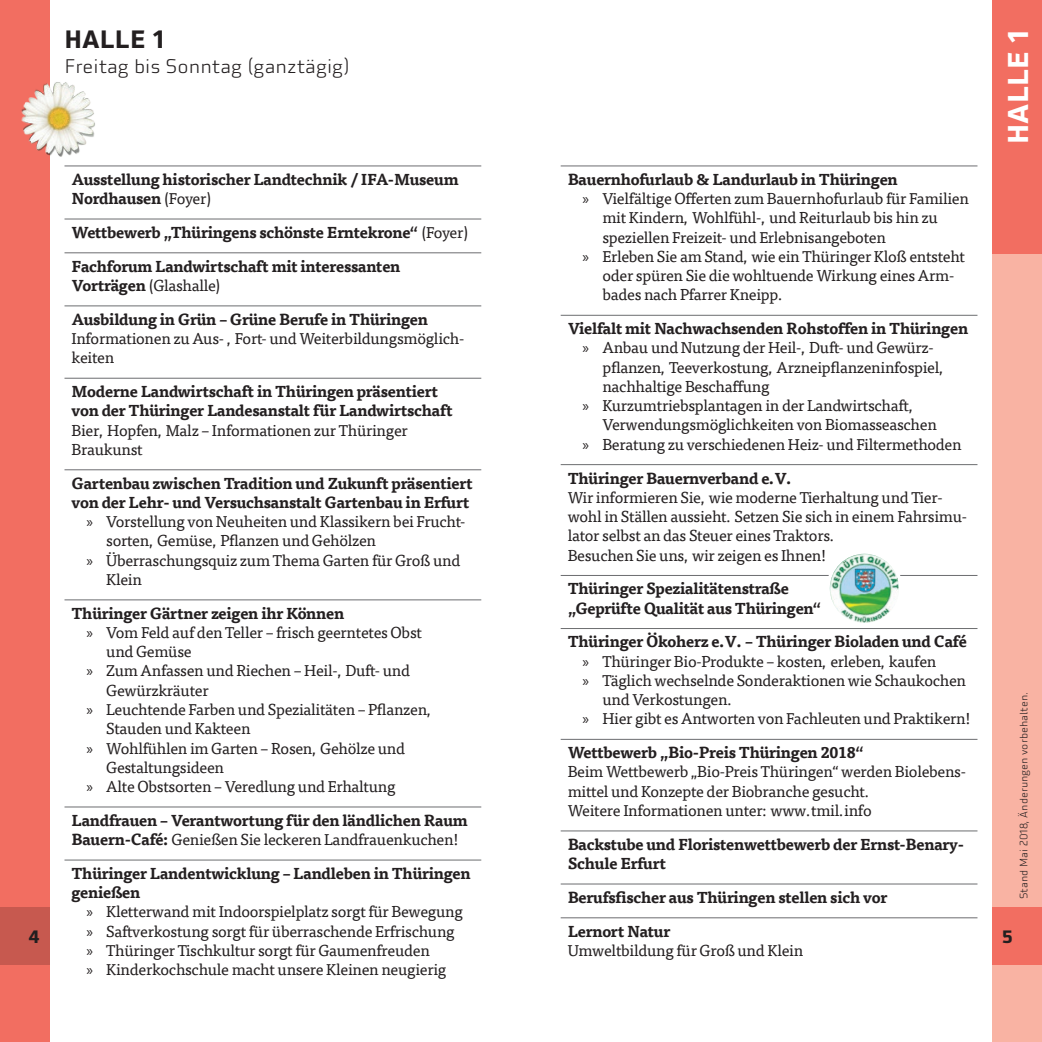
<style>
.page{position:relative;width:1042px;height:1042px;background:#fff}
.page>*{position:absolute;margin:0;border:0;box-sizing:border-box;transform-origin:0 0}
.t1{font:700 28px "Utility Pro";color:#fff}
.t2{font:700 24.5px "Utility Pro";color:#231f20}
.t3{font:300 19.25px "Utility Pro";color:#231f20}
.t4{font:700 17.5px "Utility Pro";color:#231f20}
.t5{font:15.75px/19.2px "Tisa Mobi Pro";letter-spacing:-.02em;color:#231f20}
.t6{font:700 15.75px/19.2px "Tisa Mobi Pro";letter-spacing:-.02em;color:#231f20}
.t7{font:300 10.5px "Utility Pro";color:#231f20}
.s1{font-weight:400}
.s2{font-family:"Myriad Pro"}
</style>
<div class="page">
<div style="left:0;top:0;width:50px;height:1042px;background:#f26e61"></div>
<div style="left:992px;top:0;width:50px;height:1042px;background:#f9b3a3"></div>
<div style="left:0;top:907px;width:50px;height:57px;background:#c7594f"></div>
<div style="left:992px;top:907px;width:50px;height:57px;background:#f26e61"></div>
<div style="left:992px;top:0;width:50px;height:253px;background:#f26e61"></div>
<hr style="left:561px;top:166px;width:416px;height:1px;background:#6c6d70">
<hr style="left:561px;top:315px;width:416px;height:1px;background:#6c6d70">
<hr style="left:561px;top:464px;width:416px;height:1px;background:#6c6d70">
<hr style="left:561px;top:575px;width:416px;height:1px;background:#6c6d70">
<hr style="left:561px;top:628px;width:416px;height:1px;background:#6c6d70">
<hr style="left:561px;top:739px;width:416px;height:1px;background:#6c6d70">
<hr style="left:561px;top:830px;width:416px;height:1px;background:#6c6d70">
<hr style="left:561px;top:883px;width:416px;height:1px;background:#6c6d70">
<hr style="left:561px;top:917px;width:416px;height:1px;background:#6c6d70">
<img style="left:828px;top:552px;width:73px;height:73px;border-radius:36px">
<div style="left:826px;top:550px;width:76px;height:76px;border:4px solid #fff;border-radius:50%"></div>
<hr style="left:64px;top:166px;width:417px;height:1px;background:#6c6d70">
<hr style="left:64px;top:219px;width:417px;height:1px;background:#6c6d70">
<hr style="left:64px;top:252px;width:417px;height:1px;background:#6c6d70">
<hr style="left:64px;top:306px;width:417px;height:1px;background:#6c6d70">
<hr style="left:64px;top:378px;width:417px;height:1px;background:#6c6d70">
<hr style="left:64px;top:469px;width:417px;height:1px;background:#6c6d70">
<hr style="left:64px;top:599px;width:417px;height:1px;background:#6c6d70">
<hr style="left:64px;top:806px;width:417px;height:1px;background:#6c6d70">
<hr style="left:64px;top:860px;width:417px;height:1px;background:#6c6d70">
<img style="left:21px;top:82px;width:87px;height:85px">
<h2 class="t2" style="left:64px;top:24px;width:101px">HALLE 1</h2>
<p class="t3" style="left:64px;top:55px;width:287px">Freitag bis Sonntag (ganztägig)</p>
<h1 class="t1" style="left:1000px;top:144px;width:116px;rotate:-90deg">HALLE 1</h1>
<p class="t6" style="left:71px;top:169px;width:389px">Ausstellung historischer Landtechnik / IFA-Museum<br>Nordhausen <span class="s1">(Foyer)</span></p>
<p class="t6" style="left:71px;top:215px;width:398px;line-height:33.8px">Wettbewerb „Thüringens schönste Erntekrone“ <span class="s1">(Foyer)<br></span>Fachforum Landwirtschaft mit interessanten</p>
<p class="t6" style="left:71px;top:268px;width:358px;line-height:33.8px">Vorträgen <span class="s1">(Glashalle)<br></span>Ausbildung in Grün – Grüne Berufe in Thüringen</p>
<p class="t5" style="left:71px;top:328px;width:394px">Informationen zu Aus- , Fort- und Weiterbildungsmöglich&shy;keiten</p>
<p class="t6" style="left:71px;top:381px;width:383px">Moderne Landwirtschaft in Thüringen präsentiert von der Thüringer Landesanstalt für Landwirtschaft</p>
<p class="t5" style="left:71px;top:419px;width:338px">Bier, Hopfen, Malz – Informationen zur Thüringer<br>Braukunst</p>
<p class="t6" style="left:71px;top:472px;width:403px">Gartenbau zwischen Tradition und Zukunft präsentiert</p>
<p class="t6" style="left:71px;top:492px;width:399px">von der Lehr- und Versuchsanstalt Gartenbau in Erfurt</p>
<p class="t5" style="left:86px;top:511px;width:379px"><span class="s2">»</span> Vorstellung von Neuheiten und Klassikern bei Frucht-</p>
<p class="t5" style="left:106px;top:530px;width:271px">sorten, Gemüse, Pflanzen und Gehölzen</p>
<p class="t5" style="left:86px;top:549px;width:375px"><span class="s2">»</span> Überraschungsquiz zum Thema Garten für Groß und</p>
<p class="t5" style="left:106px;top:569px;width:37px">Klein</p>
<p class="t6" style="left:71px;top:602px;width:274px">Thüringer Gärtner zeigen ihr Können</p>
<p class="t5" style="left:86px;top:622px;width:337px"><span class="s2">»</span> Vom Feld auf den Teller – frisch geerntetes Obst</p>
<p class="t5" style="left:106px;top:641px;width:87px">und Gemüse</p>
<p class="t5" style="left:86px;top:660px;width:325px"><span class="s2">»</span> Zum Anfassen und Riechen – Heil-, Duft- und</p>
<p class="t5" style="left:106px;top:679px;width:104px">Gewürzkräuter</p>
<p class="t5" style="left:86px;top:699px;width:347px"><span class="s2">»</span> Leuchtende Farben und Spezialitäten – Pflanzen,</p>
<p class="t5" style="left:106px;top:718px;width:146px">Stauden und Kakteen</p>
<p class="t5" style="left:86px;top:737px;width:320px"><span class="s2">»</span> Wohlfühlen im Garten – Rosen, Gehölze und</p>
<p class="t5" style="left:106px;top:756px;width:119px">Gestaltungsideen</p>
<p class="t5" style="left:86px;top:776px;width:311px"><span class="s2">»</span> Alte Obstsorten – Veredlung und Erhaltung</p>
<p class="t6" style="left:71px;top:810px;width:398px">Landfrauen – Verantwortung für den ländlichen Raum<br>Bauern-Café: <span class="s1">Genießen Sie leckeren Landfrauenkuchen!</span></p>
<p class="t6" style="left:71px;top:863px;width:401px">Thüringer Landentwicklung – Landleben in Thüringen genießen</p>
<p class="t5" style="left:86px;top:901px;width:378px"><span class="s2">»</span> Kletterwand mit Indoorspielplatz sorgt für Bewegung <span class="s2">»</span> Saftverkostung sorgt für überraschende Erfrischung <span class="s2">»</span> Thüringer Tischkultur sorgt für Gaumenfreuden<br><span class="s2">»</span> Kinderkochschule macht unsere Kleinen neugierig</p>
<p class="t6" style="left:568px;top:169px;width:332px">Bauernhofurlaub &amp; Landurlaub in Thüringen</p>
<p class="t5" style="left:582px;top:188px;width:388px"><span class="s2">»</span> Vielfältige Offerten zum Bauernhofurlaub für Familien</p>
<p class="t5" style="left:602px;top:207px;width:337px">mit Kindern, Wohlfühl-, und Reiturlaub bis hin zu</p>
<p class="t5" style="left:602px;top:226px;width:285px">speziellen Freizeit- und Erlebnisangeboten</p>
<p class="t5" style="left:582px;top:246px;width:384px"><span class="s2">»</span> Erleben Sie am Stand, wie ein Thüringer Kloß entsteht</p>
<p class="t5" style="left:602px;top:265px;width:352px">oder spüren Sie die wohltuende Wirkung eines Arm-</p>
<p class="t5" style="left:602px;top:284px;width:183px">bades nach Pfarrer Kneipp.</p>
<p class="t6" style="left:568px;top:318px;width:402px">Vielfalt mit Nachwachsenden Rohstoffen in Thüringen</p>
<p class="t5" style="left:582px;top:337px;width:351px"><span class="s2">»</span> Anbau und Nutzung der Heil-, Duft- und Gewürz-</p>
<p class="t5" style="left:602px;top:357px;width:344px">pflanzen, Teeverkostung, Arzneipflanzeninfospiel,</p>
<p class="t5" style="left:602px;top:376px;width:169px">nachhaltige Beschaffung</p>
<p class="t5" style="left:582px;top:395px;width:333px"><span class="s2">»</span> Kurzumtriebsplantagen in der Landwirtschaft,</p>
<p class="t5" style="left:602px;top:414px;width:336px">Verwendungsmöglichkeiten von Biomasseaschen</p>
<p class="t5" style="left:582px;top:434px;width:380px"><span class="s2">»</span> Beratung zu verschiedenen Heiz- und Filtermethoden</p>
<p class="t6" style="left:568px;top:467px;width:226px">Thüringer Bauernverband e.V.</p>
<p class="t5" style="left:568px;top:487px;width:401px">Wir informieren Sie, wie moderne Tierhaltung und Tier&shy;wohl in Ställen aussieht. Setzen Sie sich in einem Fahrsimu&shy;lator selbst an das Steuer eines Traktors.<br>Besuchen Sie uns, wir zeigen es Ihnen!</p>
<p class="t6" style="left:568px;top:578px;width:255px">Thüringer Spezialitätenstraße „Geprüfte Qualität aus Thüringen“</p>
<p class="t6" style="left:568px;top:631px;width:401px">Thüringer Ökoherz e.V. – Thüringer Bioladen und Café</p>
<p class="t5" style="left:582px;top:650px;width:355px"><span class="s2">»</span> Thüringer Bio-Produkte – kosten, erleben, kaufen</p>
<p class="t5" style="left:582px;top:670px;width:385px"><span class="s2">»</span> Täglich wechselnde Sonderaktionen wie Schaukochen</p>
<p class="t5" style="left:602px;top:689px;width:132px">und Verkostungen.</p>
<p class="t5" style="left:582px;top:708px;width:389px"><span class="s2">»</span> Hier gibt es Antworten von Fachleuten und Praktikern!</p>
<p class="t6" style="left:568px;top:742px;width:298px">Wettbewerb „Bio-Preis Thüringen 2018“</p>
<p class="t5" style="left:568px;top:761px;width:398px">Beim Wettbewerb „Bio-Preis Thüringen“ werden Biolebens&shy;mittel und Konzepte der Biobranche gesucht.<br>Weitere Informationen unter: www.tmil.info</p>
<p class="t6" style="left:568px;top:833px;width:398px">Backstube und Floristenwettbewerb der Ernst-Benary-<br>Schule Erfurt</p>
<p class="t6" style="left:568px;top:879px;width:321px;line-height:33.8px">Berufsfischer aus Thüringen stellen sich vor<br>Lernort Natur</p>
<p class="t5" style="left:568px;top:940px;width:237px">Umweltbildung für Groß und Klein</p>
<p class="t7" style="left:1017px;top:899px;width:209px;rotate:-90deg">Stand Mai 2018, Änderungen vorbehalten.</p>
<p class="t4" style="left:28px;top:926px;width:13px">4</p>
<p class="t4" style="left:1002px;top:926px;width:12px">5</p>
</div>
